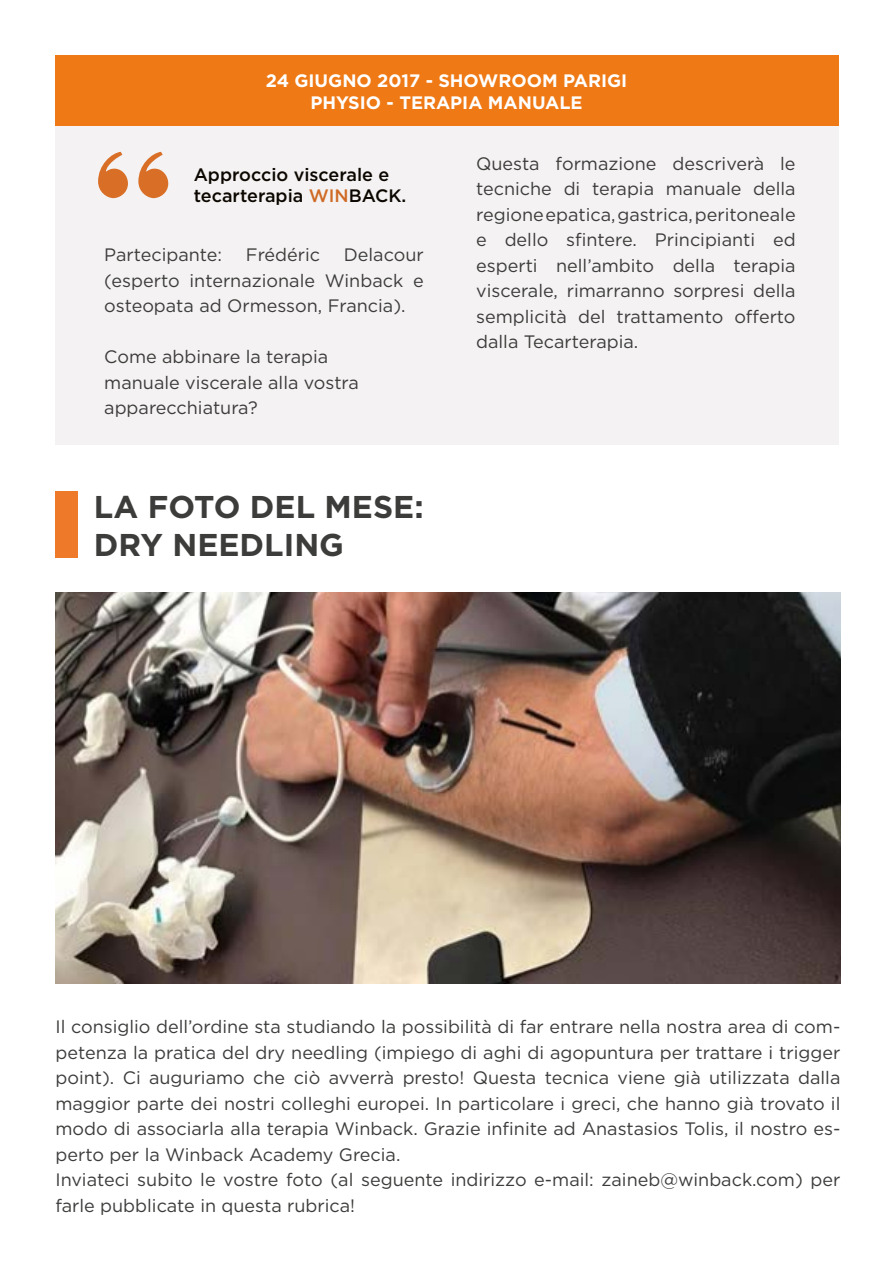
<style>
.page{position:relative;width:893px;height:1263px;background:#fff}
.page>*{position:absolute;margin:0;border:0;box-sizing:border-box;transform-origin:0 0}
.t1{font:700 31.5px/37.8px "Gotham";color:#3c3c3b}
.t2{font:18px/25.5px "Gotham";color:#3c3c3b;text-align:justify}
.t3{font:700 18px/21.6px "Gotham";color:#fff;text-align:center}
.t4{font:500 18px/21.6px "Gotham";color:#0b0700}
.s1{color:#cf6a24}
</style>
<div class="page">
<div style="left:55px;top:55px;width:783px;height:71px;background:#ef7914"></div>
<div style="left:55px;top:126px;width:784px;height:318px;background:#f4f2f2"></div>
<svg style="left:98px;top:152px;width:70px;height:46px"></svg>
<div style="left:55px;top:491px;width:23px;height:66px;background:#ed7929"></div>
<img style="left:55px;top:592px;width:785px;height:391px">
<p class="t3" style="left:266px;top:70px;width:363px">24 GIUGNO 2017 - SHOWROOM PARIGI<br>PHYSIO - TERAPIA MANUALE</p>
<p class="t4" style="left:194px;top:163px;width:214px">Approccio viscerale e tecarterapia <span class="s1">WIN</span>BACK.</p>
<p class="t2" style="left:104px;top:242px;width:119px">Partecipante:</p>
<p class="t2" style="left:246px;top:242px;width:76px">Frédéric</p>
<p class="t2" style="left:104px;top:242px;width:321px;text-indent:240px">Delacour (esperto internazionale Winback e osteopata ad Ormesson, Francia).</p>
<p class="t2" style="left:104px;top:344px;width:256px;text-align:left">Come abbinare la terapia manuale viscerale alla vostra apparecchiatura?</p>
<h1 class="t1" style="left:94px;top:488px;width:331px">LA FOTO DEL MESE:<br>DRY NEEDLING</h1>
<p class="t2" style="left:476px;top:150px;width:321px">Questa formazione descriverà le tecniche di terapia manuale della regione epatica, gastrica, peritoneale e dello sfintere. Principianti ed esperti nell’ambito della terapia viscerale, rimarranno sorpresi della semplicità del trattamento offerto dalla Tecarterapia.</p>
<p class="t2" style="left:55px;top:1013px;width:786px;text-align:left">Il consiglio dell’ordine sta studiando la possibilità di far entrare nella nostra area di com&shy;petenza la pratica del dry needling (impiego di aghi di agopuntura per trattare i trigger point). Ci auguriamo che ciò avverrà presto! Questa tecnica viene già utilizzata dalla maggior parte dei nostri colleghi europei. In particolare i greci, che hanno già trovato il modo di associarla alla terapia Winback. Grazie infinite ad Anastasios Tolis, il nostro es&shy;perto per la Winback Academy Grecia.<br>Inviateci subito le vostre foto (al seguente indirizzo e-mail: zaineb@winback.com) per farle pubblicate in questa rubrica!</p>
</div>
